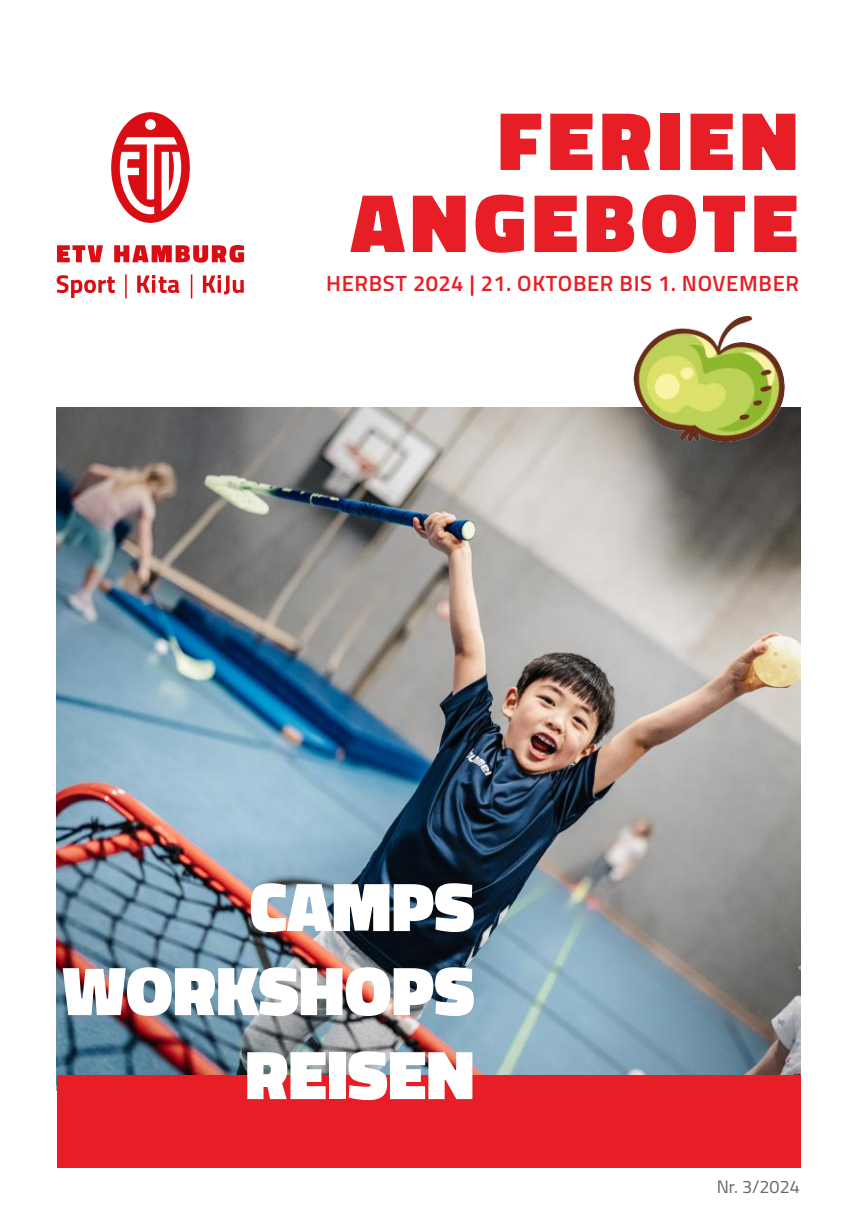
<style>
.page{position:relative;width:857px;height:1225px;background:#fff}
.page>*{position:absolute;margin:0;border:0;box-sizing:border-box;transform-origin:0 0}
.t1{font:900 84px/82px "Titillium Web";letter-spacing:.07em;color:#e71e25;text-align:right}
.t2{font:900 70px/84px "Titillium Web";color:#fff;text-align:right}
.t3{font:600 22px "Titillium Web";letter-spacing:.03em;color:#e71e25}
.t4{font:18px "Titillium Web";color:#686668}
</style>
<div class="page">
<img style="left:57px;top:408px;width:743px;height:667px">
<div style="left:57px;top:1075px;width:743px;height:92px;background:#e71e25"></div>
<svg style="left:111px;top:112px;width:79px;height:111px"></svg>
<svg style="left:57px;top:274px;width:186px;height:24px"></svg>
<svg style="left:57px;top:245px;width:187px;height:18px"></svg>
<img style="left:633px;top:316px;width:151px;height:126px">
<h1 class="t1" style="left:350px;top:100px;width:448px">FERIEN<br>ANGEBOTE</h1>
<p class="t3" style="left:326px;top:267px;width:474px">HERBST 2024 | 21. OKTOBER BIS 1. NOVEMBER</p>
<h2 class="t2" style="left:62px;top:864px;width:413px">CAMPS<br>WORKSHOPS<br>REISEN</h2>
<p class="t4" style="left:716px;top:1173px;width:85px">Nr. 3/2024</p>
</div>
